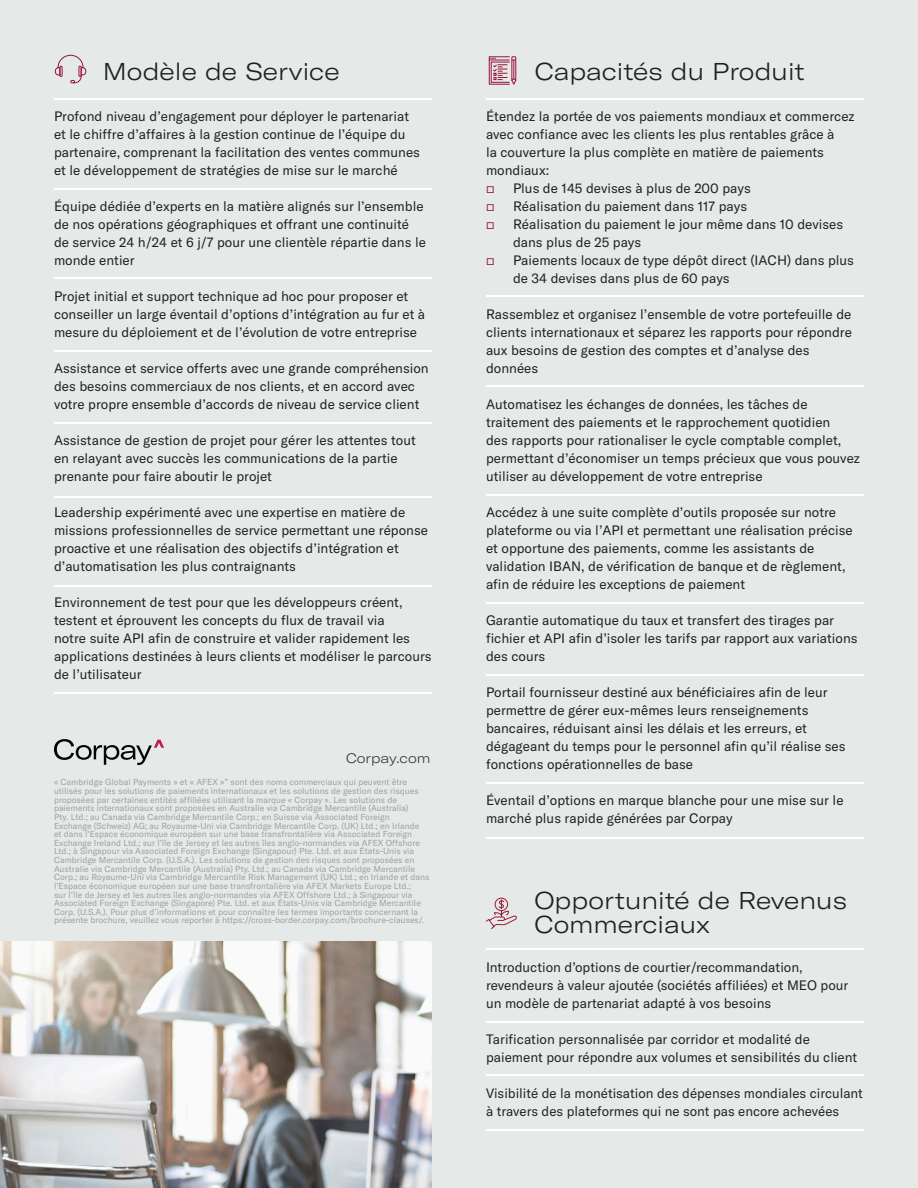
<style>
.page{position:relative;width:918px;height:1188px;background:#e5eae8}
.page>*{position:absolute;margin:0;border:0;box-sizing:border-box;transform-origin:0 0}
.t1{font:300 expanded 24px/24px "GT America";color:#212121}
.t2{font:13.5px/18px "GT America";color:#212121}
.t3{font:13.5px/18px "GT America";color:#232323}
.t4{font:300 expanded 13.5px "GT America";color:#3c3c3c}
.t5{font:13.5px "Apex New";color:#981a3a}
.t6{font:8.7px/8.7px "GT America";color:#a0a0a0}
</style>
<div class="page">
<img style="left:0;top:941px;width:431px;height:247px">
<hr style="left:54px;top:98px;width:377px;height:1px;background:#fff">
<hr style="left:54px;top:188px;width:377px;height:2px;background:#fff">
<hr style="left:54px;top:278px;width:377px;height:1px;background:#fff">
<hr style="left:54px;top:351px;width:377px;height:1px;background:#fff">
<hr style="left:54px;top:422px;width:377px;height:2px;background:#fff">
<hr style="left:486px;top:98px;width:378px;height:1px;background:#fff">
<hr style="left:486px;top:296px;width:378px;height:1px;background:#fff">
<hr style="left:486px;top:385px;width:378px;height:1px;background:#fff">
<hr style="left:486px;top:494px;width:378px;height:2px;background:#fff">
<hr style="left:486px;top:602px;width:378px;height:1px;background:#fff">
<hr style="left:486px;top:674px;width:378px;height:1px;background:#fff">
<hr style="left:486px;top:782px;width:378px;height:2px;background:#fff">
<hr style="left:486px;top:837px;width:378px;height:1px;background:#fff">
<svg style="left:55px;top:55px;width:31px;height:29px"></svg>
<svg style="left:489px;top:56px;width:28px;height:29px"></svg>
<hr style="left:54px;top:496px;width:377px;height:2px;background:#fff">
<hr style="left:55px;top:585px;width:377px;height:1px;background:#fff">
<hr style="left:55px;top:692px;width:377px;height:1px;background:#fff">
<svg style="left:485px;top:897px;width:32px;height:32px"></svg>
<hr style="left:486px;top:948px;width:378px;height:2px;background:#fff">
<hr style="left:486px;top:1022px;width:378px;height:1px;background:#fff">
<hr style="left:486px;top:1074px;width:378px;height:1px;background:#fff">
<hr style="left:486px;top:1129px;width:378px;height:1px;background:#fff">
<svg style="left:54px;top:739px;width:110px;height:26px"></svg>
<p class="t1" style="left:103px;top:59px;width:239px">Modèle de Service</p>
<p class="t1" style="left:535px;top:59px;width:272px">Capacités du Produit</p>
<p class="t2" style="left:54px;top:108px;width:357px">Profond niveau d’engagement pour déployer le partenariat</p>
<p class="t2" style="left:54px;top:126px;width:353px">et le chiffre d’affaires à la gestion continue de l’équipe du</p>
<p class="t2" style="left:54px;top:144px;width:368px">partenaire, comprenant la facilitation des ventes communes et le développement de stratégies de mise sur le marché</p>
<p class="t2" style="left:54px;top:198px;width:373px">Équipe dédiée d’experts en la matière alignés sur l’ensemble de nos opérations géographiques et offrant une continuité de service 24 h/24 et 6 j/7 pour une clientèle répartie dans le monde entier</p>
<p class="t2" style="left:54px;top:288px;width:373px">Projet initial et support technique ad hoc pour proposer et conseiller un large éventail d’options d’intégration au fur et à mesure du déploiement et de l’évolution de votre entreprise</p>
<p class="t2" style="left:54px;top:360px;width:376px">Assistance et service offerts avec une grande compréhension des besoins commerciaux de nos clients, et en accord avec votre propre ensemble d’accords de niveau de service client</p>
<p class="t2" style="left:54px;top:432px;width:363px">Assistance de gestion de projet pour gérer les attentes tout en relayant avec succès les communications de la partie prenante pour faire aboutir le projet</p>
<p class="t2" style="left:54px;top:504px;width:376px">Leadership expérimenté avec une expertise en matière de missions professionnelles de service permettant une réponse proactive et une réalisation des objectifs d’intégration et d’automatisation les plus contraignants</p>
<p class="t2" style="left:54px;top:594px;width:379px">Environnement de test pour que les développeurs créent, testent et éprouvent les concepts du flux de travail via<br>notre suite API afin de construire et valider rapidement les applications destinées à leurs clients et modéliser le parcours de l’utilisateur</p>
<p class="t4" style="left:346px;top:750px;width:86px">Corpay.com</p>
<p class="t6" style="left:54px;top:778px;width:377px">« Cambridge Global Payments » et « AFEX »” sont des noms commerciaux qui peuvent être utilisés pour les solutions de paiements internationaux et les solutions de gestion des risques proposées par certaines entités affiliées utilisant la marque « Corpay ». Les solutions de paiements internationaux sont proposées en Australie via Cambridge Mercantile (Australia)<br>Pty. Ltd.; au Canada via Cambridge Mercantile Corp.; en Suisse via Associated Foreign Exchange (Schweiz) AG; au Royaume-Uni via Cambridge Mercantile Corp. (UK) Ltd.; en Irlande<br>et dans l’Espace économique européen sur une base transfrontalière via Associated Foreign Exchange Ireland Ltd.; sur l’île de Jersey et les autres îles anglo-normandes via AFEX Offshore Ltd.; à Singapour via Associated Foreign Exchange (Singapour) Pte. Ltd. et aux États-Unis via Cambridge Mercantile Corp. (U.S.A.). Les solutions de gestion des risques sont proposées en Australie via Cambridge Mercantile (Australia) Pty. Ltd.; au Canada via Cambridge Mercantile Corp.; au Royaume-Uni via Cambridge Mercantile Risk Management (UK) Ltd.; en Irlande et dans l’Espace économique européen sur une base transfrontalière via AFEX Markets Europe Ltd.;<br>sur l’île de Jersey et les autres îles anglo-normandes via AFEX Offshore Ltd.; à Singapour via Associated Foreign Exchange (Singapore) Pte. Ltd. et aux États-Unis via Cambridge Mercantile Corp. (U.S.A.). Pour plus d’informations et pour connaître les termes importants concernant la présente brochure, veuillez vous reporter à https://cross-border.corpay.com/brochure-clauses/.</p>
<p class="t2" style="left:486px;top:108px;width:370px">Étendez la portée de vos paiements mondiaux et commercez avec confiance avec les clients les plus rentables grâce à<br>la couverture la plus complète en matière de paiements mondiaux:</p>
<p class="t5" style="left:486px;top:181px;width:10px">▫</p>
<p class="t2" style="left:513px;top:180px;width:239px">Plus de 145 devises à plus de 200 pays</p>
<p class="t5" style="left:486px;top:199px;width:10px">▫</p>
<p class="t2" style="left:513px;top:198px;width:236px">Réalisation du paiement dans 117 pays</p>
<p class="t5" style="left:486px;top:217px;width:10px">▫</p>
<p class="t2" style="left:513px;top:216px;width:332px">Réalisation du paiement le jour même dans 10 devises dans plus de 25 pays</p>
<p class="t5" style="left:486px;top:253px;width:10px">▫</p>
<p class="t2" style="left:513px;top:252px;width:343px">Paiements locaux de type dépôt direct (IACH) dans plus de 34 devises dans plus de 60 pays</p>
<p class="t2" style="left:486px;top:306px;width:367px">Rassemblez et organisez l’ensemble de votre portefeuille de clients internationaux et séparez les rapports pour répondre aux besoins de gestion des comptes et d’analyse des données</p>
<p class="t2" style="left:486px;top:396px;width:376px">Automatisez les échanges de données, les tâches de traitement des paiements et le rapprochement quotidien<br>des rapports pour rationaliser le cycle comptable complet, permettant d’économiser un temps précieux que vous pouvez utiliser au développement de votre entreprise</p>
<p class="t2" style="left:486px;top:504px;width:368px">Accédez à une suite complète d’outils proposée sur notre plateforme ou via l’API et permettant une réalisation précise et opportune des paiements, comme les assistants de validation IBAN, de vérification de banque et de règlement, afin de réduire les exceptions de paiement</p>
<p class="t2" style="left:486px;top:612px;width:373px">Garantie automatique du taux et transfert des tirages par fichier et API afin d’isoler les tarifs par rapport aux variations des cours</p>
<p class="t2" style="left:486px;top:684px;width:361px">Portail fournisseur destiné aux bénéficiaires afin de leur permettre de gérer eux-mêmes leurs renseignements bancaires, réduisant ainsi les délais et les erreurs, et dégageant du temps pour le personnel afin qu’il réalise ses fonctions opérationnelles de base</p>
<p class="t2" style="left:486px;top:792px;width:359px">Éventail d’options en marque blanche pour une mise sur le marché plus rapide générées par Corpay</p>
<p class="t1" style="left:534px;top:888px;width:314px">Opportunité de Revenus<br>Commerciaux</p>
<p class="t3" style="left:486px;top:958px;width:364px">Introduction d’options de courtier/recommandation, revendeurs à valeur ajoutée (sociétés affiliées) et MEO pour un modèle de partenariat adapté à vos besoins</p>
<p class="t3" style="left:486px;top:1030px;width:373px">Tarification personnalisée par corridor et modalité de paiement pour répondre aux volumes et sensibilités du client</p>
<p class="t3" style="left:486px;top:1084px;width:378px">Visibilité de la monétisation des dépenses mondiales circulant à travers des plateformes qui ne sont pas encore achevées</p>
</div>
